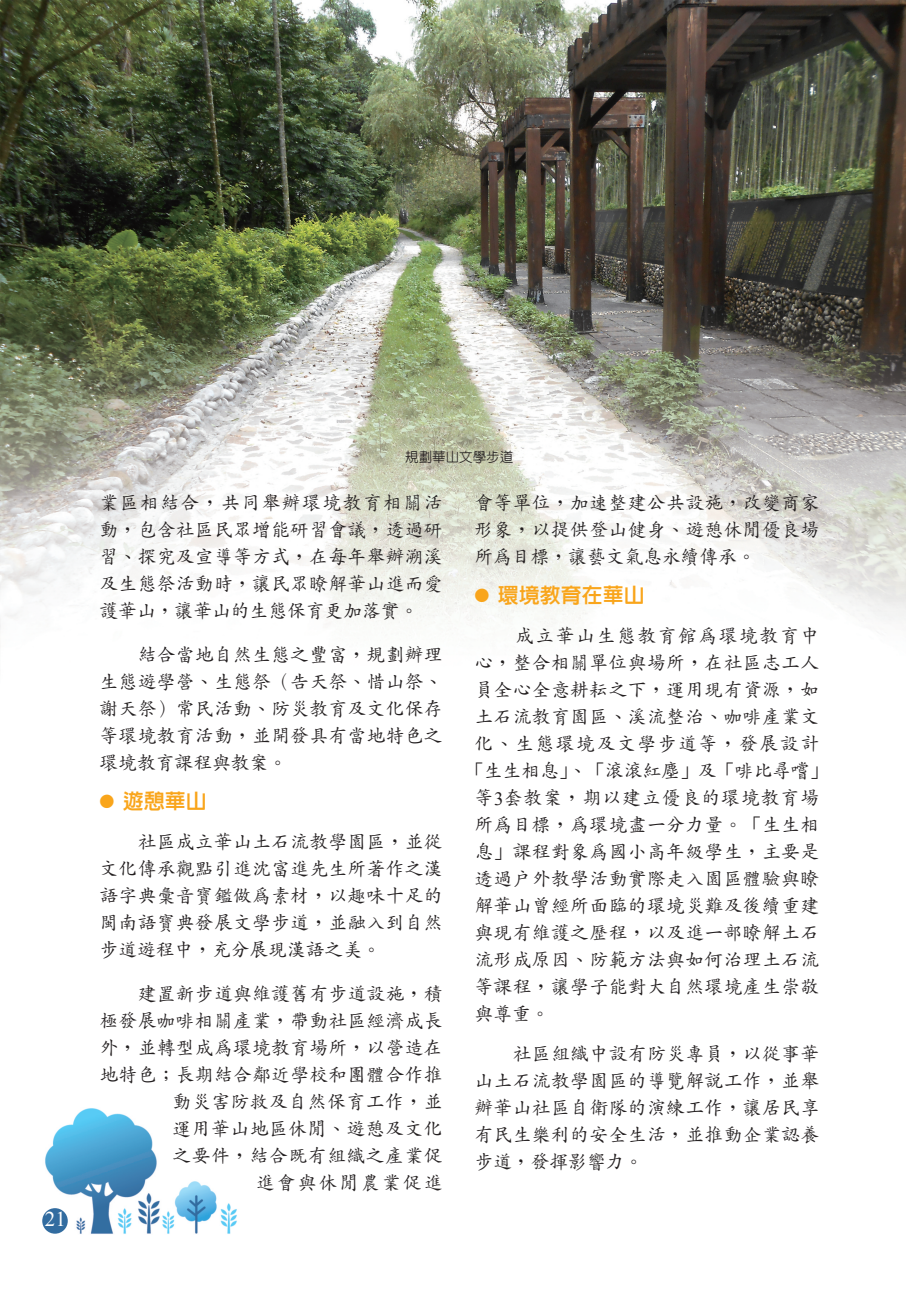
<style>
.page{position:relative;width:906px;height:1289px;background:#fff}
.page>*{position:absolute;margin:0;border:0;box-sizing:border-box;transform-origin:0 0}
.t1{font:21px "Lin Gothic Extra";color:#f9a51b}
.t2{font:21px "Times New Roman";color:#fff}
.t3{font:500 18.75px/27px "Zen Kai";letter-spacing:.02em;color:#231f20;text-align:justify}
.t4{font:500 18.75px "Zen Kai";letter-spacing:.085em;color:#231f20}
.t5{font:500 18.75px "Zen Kai";color:#231f20}
.t6{font:500 18.75px "Zen Kai";letter-spacing:.055em;color:#231f20}
.t7{font:500 13.5px "Yen Round";color:#231f20}
.s1{font-family:"Lin Gothic";font-weight:500;font-size:15px}
.s2{font-family:"Times New Roman";font-weight:400}
</style>
<div class="page">
<img style="left:0;top:0;width:906px;height:630px">
<img style="left:42px;top:1108px;width:195px;height:126px">
<div style="left:42px;top:1208px;width:26px;height:25px;background:#326ca0;border-radius:50%"></div>
<p class="t2" style="left:45px;top:1207px;width:22px">21</p>
<p class="t7" style="left:405px;top:449px;width:109px">規劃華山文學步道</p>
<p class="t3" style="left:100px;top:490px;width:344px">業區相結合，共同舉辦環境教育相關活動，包含社區民眾增能研習會議，透過研習、探究及宣導等方式，在每年舉辦溯溪及生態祭活動時，讓民眾瞭解華山進而愛護華山，讓華山的生態保育更加落實。</p>
<p class="t3" style="left:100px;top:642px;width:344px;text-indent:38px">結合當地自然生態之豐富，規劃辦理生態遊學營、生態祭（告天祭、惜山祭、謝天祭）常民活動、防災教育及文化保存等環境教育活動，並開發具有當地特色之環境教育課程與教案。</p>
<p class="t1" style="left:100px;top:790px;width:109px"><span class="s1">●</span> 遊憩華山</p>
<p class="t3" style="left:100px;top:829px;width:344px;text-indent:38px">社區成立華山土石流教學園區，並從文化傳承觀點引進沈富進先生所著作之漢語字典彙音寶鑑做為素材，以趣味十足的閩南語寶典發展文學步道，並融入到自然步道遊程中，充分展現漢語之美。</p>
<p class="t3" style="left:100px;top:981px;width:344px;text-align:right">建置新步道與維護舊有步道設施，積<br>極發展咖啡相關產業，帶動社區經濟成長外，並轉型成為環境教育場所，以營造在地特色；長期結合鄰近學校和團體合作推動災害防救及自然保育工作，並<br>運用華山地區休閒、遊憩及文化<br>之要件，結合既有組織之產業促<br>進會與休閒農業促進</p>
<p class="t3" style="left:474px;top:490px;width:346px">會等單位，加速整建公共設施，改變商家形象，以提供登山健身、遊憩休閒優良場所為目標，讓藝文氣息永續傳承。</p>
<p class="t1" style="left:474px;top:584px;width:172px"><span class="s1">●</span> 環境教育在華山</p>
<p class="t4" style="left:515px;top:626px;width:305px">成立華山生態教育館為環境教育中</p>
<p class="t3" style="left:474px;top:650px;width:346px">心，整合相關單位與場所，在社區志工人</p>
<p class="t3" style="left:474px;top:677px;width:346px">員全心全意耕耘之下，運用現有資源，如</p>
<p class="t3" style="left:474px;top:704px;width:346px">土石流教育園區、溪流整治、咖啡產業文</p>
<p class="t4" style="left:474px;top:734px;width:346px">化、生態環境及文學步道等，發展設計</p>
<p class="t5" style="left:465px;top:761px;width:365px">「生生相息」、「滾滾紅塵」及「啡比尋嚐」</p>
<p class="t6" style="left:474px;top:788px;width:346px">等<span class="s2">3</span>套教案，期以建立優良的環境教育場</p>
<p class="t3" style="left:474px;top:812px;width:346px">所為目標，為環境盡一分力量。「生生相</p>
<p class="t3" style="left:474px;top:839px;width:346px">息」課程對象為國小高年級學生，主要是</p>
<p class="t3" style="left:474px;top:866px;width:346px">透過戶外教學活動實際走入園區體驗與瞭</p>
<p class="t3" style="left:474px;top:893px;width:346px">解華山曾經所面臨的環境災難及後續重建</p>
<p class="t3" style="left:474px;top:920px;width:346px">與現有維護之歷程，以及進一部瞭解土石</p>
<p class="t3" style="left:474px;top:947px;width:346px">流形成原因、防範方法與如何治理土石流</p>
<p class="t3" style="left:474px;top:974px;width:346px">等課程，讓學子能對大自然環境產生崇敬</p>
<p class="t3" style="left:474px;top:1001px;width:76px">與尊重。</p>
<p class="t3" style="left:474px;top:1040px;width:346px;text-indent:38px">社區組織中設有防災專員，以從事華山土石流教學園區的導覽解說工作，並舉辦華山社區自衛隊的演練工作，讓居民享有民生樂利的安全生活，並推動企業認養步道，發揮影響力。</p>
</div>
